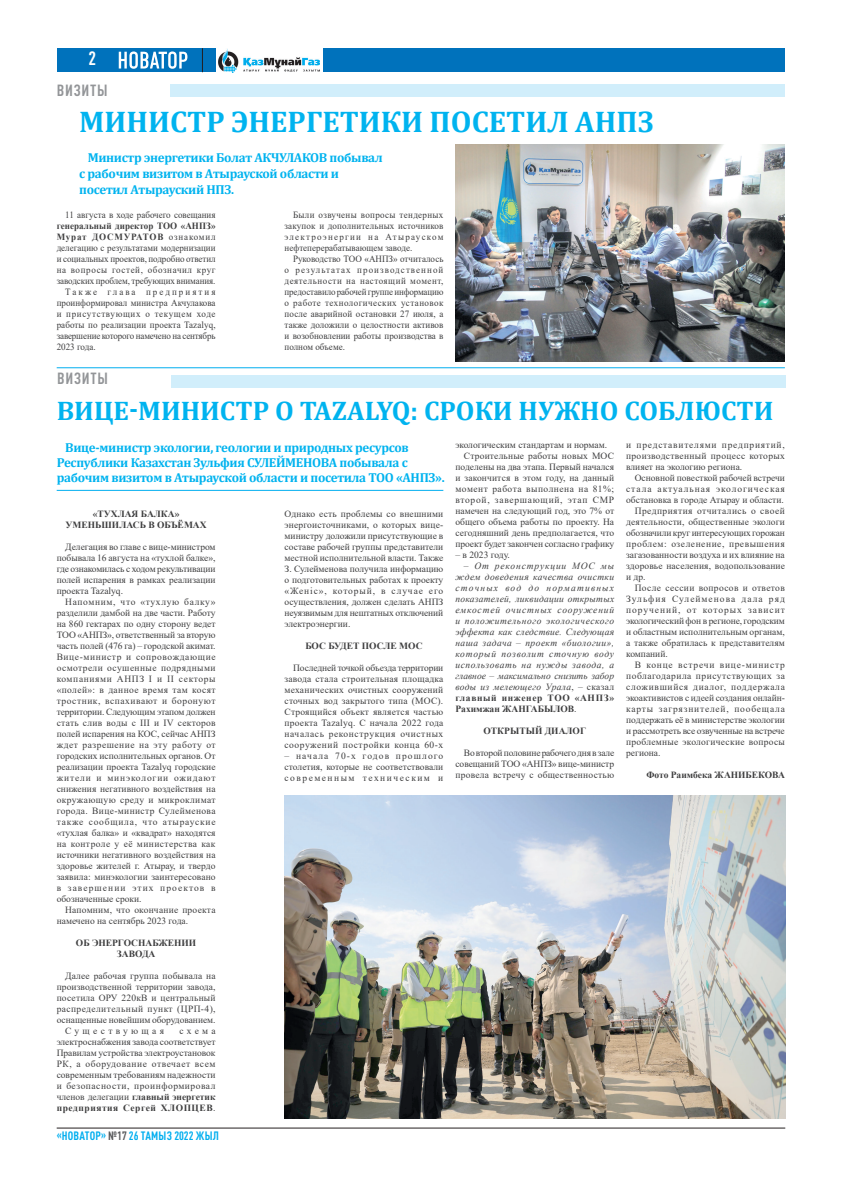
<style>
.page{position:relative;width:842px;height:1191px;background:#fff}
.page>*{position:absolute;margin:0;border:0;box-sizing:border-box;transform-origin:0 0}
.Zagolovok{font:700 30px "Cambria";color:#00b3ef}
.Zagolovok-2{font:700 27px "Cambria";color:#00b3ef}
.t1{font:700 condensed 19px "DIN Pro";color:#fff}
.t2{font:700 condensed 16px "DIN Pro";letter-spacing:.045em;color:#939598}
.Podzagolovok{font:700 13px/16px "Cambria";letter-spacing:-.025em;color:#00b3ef}
.t3{font:700 condensed 12px "DIN Pro";letter-spacing:.015em;color:#00aeef}
.Основные_статьи{font:9.5px/11px "Times New Roman";color:#3e3e3f;text-align:justify}
.Основные_статьи-2{font:9.5px/11px "Times New Roman";color:#3e3e3f;text-align:justify;scale:.95 1}
.Основные_статьи-3{font:italic 9.5px/11px "Times New Roman";color:#3e3e3f;text-align:justify}
.Основные_статьи-4{font:700 9.5px/11px "Times New Roman";color:#3e3e3f;text-align:center}
.Основные_статьи-5{font:9.5px "Times New Roman";letter-spacing:.345em;color:#3e3e3f}
.s1{font-weight:700}
.s2{font-style:normal}
.s3{font-weight:700;font-style:normal}
.s4{color:#57585a}
</style>
<div class="page">
<hr style="left:57px;top:1127px;width:728px;height:1px;background:#231f20">
<div style="left:57px;top:48px;width:159px;height:24px;background:#0072bc"></div>
<svg style="left:202px;top:48px;width:1px;height:24px"></svg>
<img style="left:219px;top:48px;width:101px;height:24px">
<svg style="left:119px;top:51px;width:68px;height:18px"></svg>
<div style="left:324px;top:48px;width:461px;height:24px;background:#0072bc"></div>
<div style="left:171px;top:84px;width:614px;height:12px;background:#d1eefb"></div>
<hr style="left:57px;top:367px;width:728px;height:1px;background:#00aeef">
<div style="left:171px;top:375px;width:614px;height:12px;background:#d1eefb"></div>
<img style="left:285px;top:795px;width:500px;height:323px">
<hr style="left:57px;top:490px;width:386px;height:1px;background:#00aeef">
<img style="left:455px;top:144px;width:330px;height:217px">
<h3 class="t1" style="left:88px;top:44px;width:9px">2</h3>
<p class="t2" style="left:57px;top:78px;width:52px">ВИЗИТЫ</p>
<p class="Zagolovok" style="left:79px;top:101px;width:576px">МИНИСТР ЭНЕРГЕТИКИ ПОСЕТИЛ АНПЗ</p>
<p class="Podzagolovok" style="left:79px;top:149px;width:305px;text-indent:9px">Министр энергетики Болат АКЧУЛАКОВ побывал с рабочим визитом в Атырауской области и посетил Атырауский НПЗ.</p>
<p class="Основные_статьи-2" style="left:57px;top:208px;width:169px;text-indent:9px">11 августа в ходе рабочего совещания <span class="s1">генеральный директор ТОО «АНПЗ» Мурат ДОСМУРАТОВ</span> ознакомил делегацию с результатами модернизации и социальных проектов, подробно ответил на вопросы гостей, обозначил круг заводских проблем, требующих внимания.</p>
<p class="Основные_статьи-2" style="left:57px;top:285px;width:169px;text-indent:9px">Также глава предприятия проинформировал министра Акчулакова и присутствующих о текущем ходе работы по реализации проекта Tazalyq, завершение которого намечено на сентябрь 2023 года.</p>
<p class="Основные_статьи-2" style="left:285px;top:208px;width:169px;text-indent:9px">Были озвучены вопросы тендерных закупок и дополнительных источников электроэнергии на Атырауском нефтеперерабатывающем заводе.</p>
<p class="Основные_статьи-2" style="left:285px;top:252px;width:169px;text-indent:9px">Руководство ТОО «АНПЗ» отчиталось о результатах производственной деятельности на настоящий момент, предоставило рабочей группе информацию о работе технологических установок после аварийной остановки 27 июля, а также доложили о целостности активов и возобновлении работы производства в полном объеме.</p>
<p class="t2" style="left:57px;top:366px;width:52px">ВИЗИТЫ</p>
<p class="Zagolovok-2" style="left:57px;top:392px;width:718px">ВИЦЕ-МИНИСТР О TAZALYQ: СРОКИ НУЖНО СОБЛЮСТИ</p>
<p class="Podzagolovok" style="left:57px;top:439px;width:389px;line-height:15px;text-indent:9px">Вице-министр экологии, геологии и природных ресурсов<br>Республики Казахстан Зульфия СУЛЕЙМЕНОВА побывала с рабочим визитом в Атырауской области и посетила ТОО «АНПЗ».</p>
<p class="Основные_статьи" style="left:455px;top:439px;width:153px">экологическим стандартам и нормам.</p>
<p class="Основные_статьи" style="left:626px;top:439px;width:160px">и представителями предприятий, производственный процесс которых влияет на экологию региона.</p>
<p class="Основные_статьи" style="left:626px;top:472px;width:160px;text-indent:9px">Основной повесткой рабочей встречи стала актуальная экологическая обстановка в городе Атырау и области.</p>
<p class="Основные_статьи" style="left:626px;top:505px;width:160px;text-indent:9px">Предприятия отчитались о своей деятельности, общественные экологи обозначили круг интересующих горожан проблем: озеленение, превышения загазованности воздуха и их влияние на здоровье населения, водопользование и др.</p>
<p class="Основные_статьи" style="left:626px;top:582px;width:160px;text-indent:9px">После сессии вопросов и ответов Зульфия Сулейменова дала ряд поручений, от которых зависит экологический фон в регионе, городским и областным исполнительным органам, а также обратилась к представителям компаний.</p>
<p class="Основные_статьи" style="left:626px;top:659px;width:160px;text-indent:9px">В конце встречи вице-министр поблагодарила присутствующих за сложившийся диалог, поддержала экоактивистов с идеей создания онлайн&shy;карты загрязнителей, пообещала поддержать её в министерстве экологии и рассмотреть все озвученные на встрече проблемные экологические вопросы региона.</p>
<p class="Основные_статьи-4" style="left:646px;top:769px;width:140px">Фото Раимбека ЖАНИБЕКОВА</p>
<p class="Основные_статьи" style="left:455px;top:450px;width:160px;text-indent:9px">Строительные работы новых МОС поделены на два этапа. Первый начался и закончится в этом году, на данный момент работа выполнена на 81%; второй, завершающий, этап СМР намечен на следующий год, это 7% от общего объема работы по проекту. На сегодняшний день предполагается, что проект будет закончен согласно графику</p>
<p class="Основные_статьи" style="left:455px;top:549px;width:56px">– в 2023 году.</p>
<p class="Основные_статьи-3" style="left:455px;top:560px;width:160px;text-indent:9px"><span class="s2">–</span> От реконструкции МОС мы ждем доведения качества очистки сточных вод до нормативных показателей, ликвидации открытых емкостей очистных сооружений и положительного экологического эффекта как следствие. Следующая наша задача – проект «биологии», который позволит сточную воду использовать на нужды завода, а главное – максимально снизить забор воды из мелеющего Урала<span class="s2">, – сказал </span><span class="s3">главный инженер ТОО «АНПЗ» Рахимжан ЖАНГАБЫЛОВ</span><span class="s2">.</span></p>
<p class="Основные_статьи-4" style="left:484px;top:725px;width:104px">ОТКРЫТЫЙ ДИАЛОГ</p>
<p class="Основные_статьи" style="left:455px;top:747px;width:160px;text-indent:9px">Во второй половине рабочего дня в зале совещаний ТОО «АНПЗ» вице-министр провела встречу с общественностью</p>
<p class="Основные_статьи" style="left:285px;top:508px;width:160px">Однако есть проблемы со внешними энергоисточниками, о которых вице&shy;министру доложили присутствующие в составе рабочей группы представители местной исполнительной власти. Также З. Сулейменова получила информацию о подготовительных работах к проекту «Женiс», который, в случае его осуществления, должен сделать АНПЗ неуязвимым для нештатных отключений электроэнергии.</p>
<p class="Основные_статьи-4" style="left:305px;top:640px;width:119px">БОС БУДЕТ ПОСЛЕ МОС</p>
<p class="Основные_статьи" style="left:285px;top:662px;width:160px;text-indent:9px">Последней точкой объезда территории завода стала строительная площадка механических очистных сооружений сточных вод закрытого типа (МОС).<br>Строящийся объект является частью проекта Tazalyq. С начала 2022 года началась реконструкция очистных сооружений постройки конца 60-х</p>
<p class="Основные_статьи" style="left:285px;top:750px;width:160px">– начала 70-х годов прошлого столетия, которые не соответствовали современным техническим и</p>
<p class="Основные_статьи-4" style="left:66px;top:508px;width:143px">«ТУХЛАЯ БАЛКА»<br>УМЕНЬШИЛАСЬ В ОБЪЁМАХ</p>
<p class="Основные_статьи" style="left:57px;top:541px;width:160px;text-indent:9px">Делегация во главе с вице-министром побывала 16 августа на «тухлой балке», где ознакомилась с ходом рекультивации полей испарения в рамках реализации проекта Tazalyq.</p>
<p class="Основные_статьи" style="left:57px;top:596px;width:160px;text-indent:9px">Напомним, что «тухлую балку» разделили дамбой на две части. Работу на 860 гектарах по одну сторону ведет ТОО «АНПЗ», ответственный за вторую часть полей (476 га) – городской акимат.<br>Вице-министр и сопровождающие осмотрели осушенные подрядными компаниями АНПЗ I и II секторы «полей»: в данное время там косят тростник, вспахивают и боронуют территории. Следующим этапом должен стать слив воды с III и IV секторов полей испарения на КОС, сейчас АНПЗ ждет разрешение на эту работу от городских исполнительных органов. От реализации проекта Tazalyq городские жители и минэкологии ожидают снижения негативного воздействия на окружающую среду и микроклимат города. Вице-министр Сулейменова также сообщила, что атырауские «тухлая балка» и «квадрат» находятся на контроле у её министерства как источники негативного воздействия на здоровье жителей г. Атырау, и твердо заявила: минэкологии заинтересовано в завершении этих проектов в обозначенные сроки.</p>
<p class="Основные_статьи" style="left:57px;top:904px;width:160px;text-indent:9px">Напомним, что окончание проекта намечено на сентябрь 2023 года.</p>
<p class="Основные_статьи-4" style="left:76px;top:937px;width:122px">ОБ ЭНЕРГОСНАБЖЕНИИ<br>ЗАВОДА</p>
<p class="Основные_статьи" style="left:57px;top:970px;width:160px;text-indent:9px">Далее рабочая группа побывала на производственной территории завода, посетила ОРУ 220кВ и центральный распределительный пункт (ЦРП-4), оснащенные новейшим оборудованием.</p>
<p class="Основные_статьи-5" style="left:65px;top:1024px;width:100px">Существующая</p>
<p class="Основные_статьи" style="left:57px;top:1025px;width:160px;text-indent:123px">схема электроснабжения завода соответствует Правилам устройства электроустановок РК, а оборудование отвечает всем современным требованиям надежности и безопасности, проинформировал членов делегации <span class="s1">главный энергетик предприятия Сергей ХЛОПЦЕВ</span>.</p>
<p class="t3" style="left:57px;top:1127px;width:164px">«НОВАТОР» <span class="s4">№17</span> 26 ТАМЫЗ 2022 ЖЫЛ</p>
</div>
